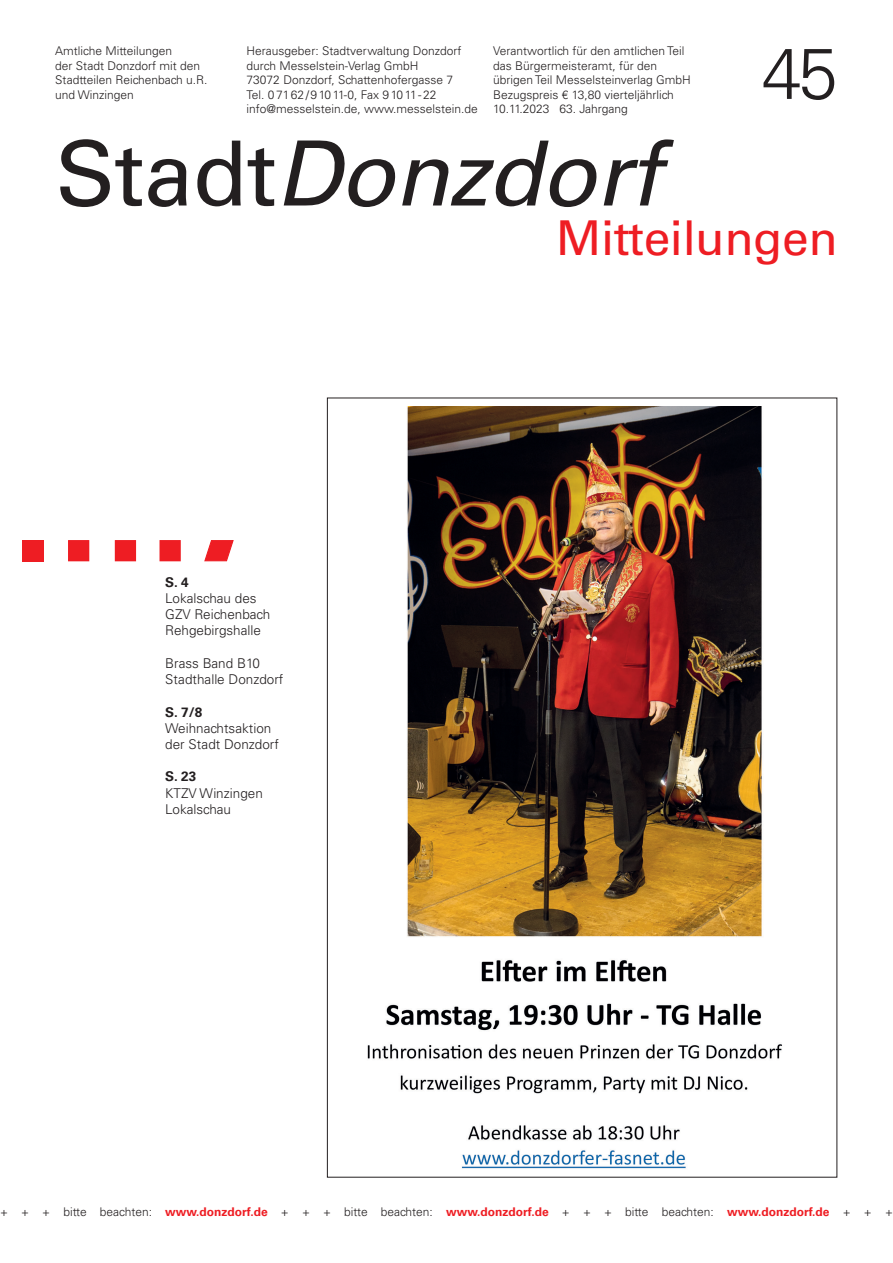
<style>
.page{position:relative;width:893px;height:1263px;background:#fff}
.page>*{position:absolute;margin:0;border:0;box-sizing:border-box;transform-origin:0 0}
.t1{font:italic 90px "Univers LT Std";letter-spacing:-.01em;color:#231f20}
.t2{font:300 72px "Univers LT Std";color:#231f20}
.t3{font:48px "Univers LT Std";letter-spacing:-.01em;color:#ee1d23}
.t4{font:300 13.5px/16.2px "Univers LT Std";color:#231f20}
.t5{font:700 13.5px "Univers LT Std";color:#231f20}
.t6{font:300 12px/14.4px "Univers LT Std";color:#231f20}
.s1{font-style:normal}
.s2{font-weight:700;color:#ee1d23}
</style>
<div class="page">
<div style="left:22px;top:540px;width:21px;height:21px;background:#ee1d23"></div>
<div style="left:68px;top:540px;width:21px;height:21px;background:#ee1d23"></div>
<div style="left:115px;top:540px;width:21px;height:21px;background:#ee1d23"></div>
<div style="left:160px;top:540px;width:21px;height:21px;background:#ee1d23;border:2px solid #ee1d23"></div>
<svg style="left:204px;top:540px;width:30px;height:22px"></svg>
<img style="left:367px;top:406px;width:415px;height:763px">
<p class="t6" style="left:55px;top:44px;width:154px">Amtliche Mitteilungen<br>der Stadt Donzdorf mit den<br>Stadtteilen Reichenbach u.R. und Winzingen</p>
<p class="t6" style="left:247px;top:44px;width:233px">Herausgeber: Stadtverwaltung Donzdorf durch Messelstein-Verlag GmbH<br>73072 Donzdorf, Schattenhofergasse 7<br>Tel. 07162/91011-0, Fax 91011-22 info@messelstein.de, www.messelstein.de</p>
<p class="t6" style="left:493px;top:44px;width:199px">Verantwortlich für den amtlichen Teil das Bürgermeisteramt, für den übrigen Teil Messelsteinverlag GmbH Bezugspreis € 13,80 vierteljährlich 10.11.2023 63. Jahrgang</p>
<h2 class="t2" style="left:762px;top:30px;width:77px">45</h2>
<h1 class="t1" style="left:55px;top:120px;width:606px"><span class="s1">Stadt</span>Donzdorf</h1>
<h3 class="t3" style="left:556px;top:210px;width:283px">Mitteilungen</h3>
<p class="t5" style="left:165px;top:574px;width:25px">S. 4</p>
<p class="t4" style="left:165px;top:590px;width:106px">Lokalschau des<br>GZV Reichenbach<br>Rehgebirgshalle</p>
<p class="t4" style="left:165px;top:655px;width:120px">Brass Band B10<br>Stadthalle Donzdorf</p>
<p class="t5" style="left:165px;top:704px;width:38px">S. 7/8</p>
<p class="t4" style="left:165px;top:720px;width:115px">Weihnachtsaktion der Stadt Donzdorf</p>
<p class="t5" style="left:165px;top:769px;width:32px">S. 23</p>
<p class="t4" style="left:165px;top:785px;width:99px">KTZV Winzingen<br>Lokalschau</p>
<p class="t6" style="left:0;top:1205px;width:894px">+ + + bitte beachten: <span class="s2">www.donzdorf.de</span> + + + bitte beachten: <span class="s2">www.donzdorf.de</span> + + + bitte beachten: <span class="s2">www.donzdorf.de</span> + + +</p>
</div>
